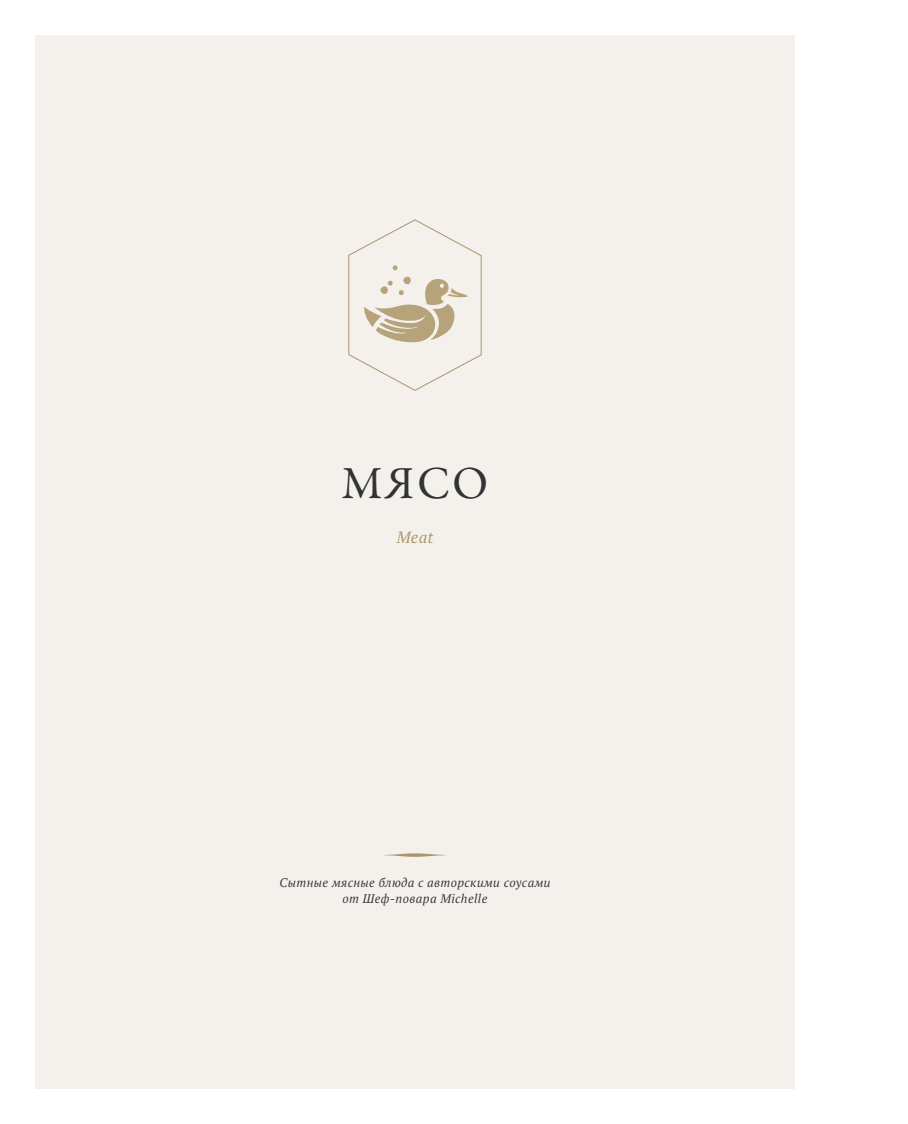
<style>
.page{position:relative;width:908px;height:1124px;background:#fff}
.page>*{position:absolute;margin:0;border:0;box-sizing:border-box;transform-origin:0 0}
.t1{font:46.25px "Garamond Premr Pro";color:#313434}
.t2{font:italic 16.25px "PT Serif Pro";color:#ad946a}
.t3{font:italic 12.5px/15.4px "PT Serif Pro";letter-spacing:.03em;color:#313434;text-align:center}
</style>
<div class="page">
<div style="left:35px;top:35px;width:759px;height:1053px;background:#f4f1ed"></div>
<svg style="left:384px;top:853px;width:62px;height:3px"></svg>
<svg style="left:348px;top:219px;width:134px;height:172px"></svg>
<h1 class="t1" style="left:341px;top:455px;width:148px">МЯСО</h1>
<h2 class="t2" style="left:396px;top:526px;width:38px">Meat</h2>
<p class="t3" style="left:279px;top:874px;width:272px">Сытные мясные блюда с авторскими соусами от Шеф-повара Michelle</p>
</div>
